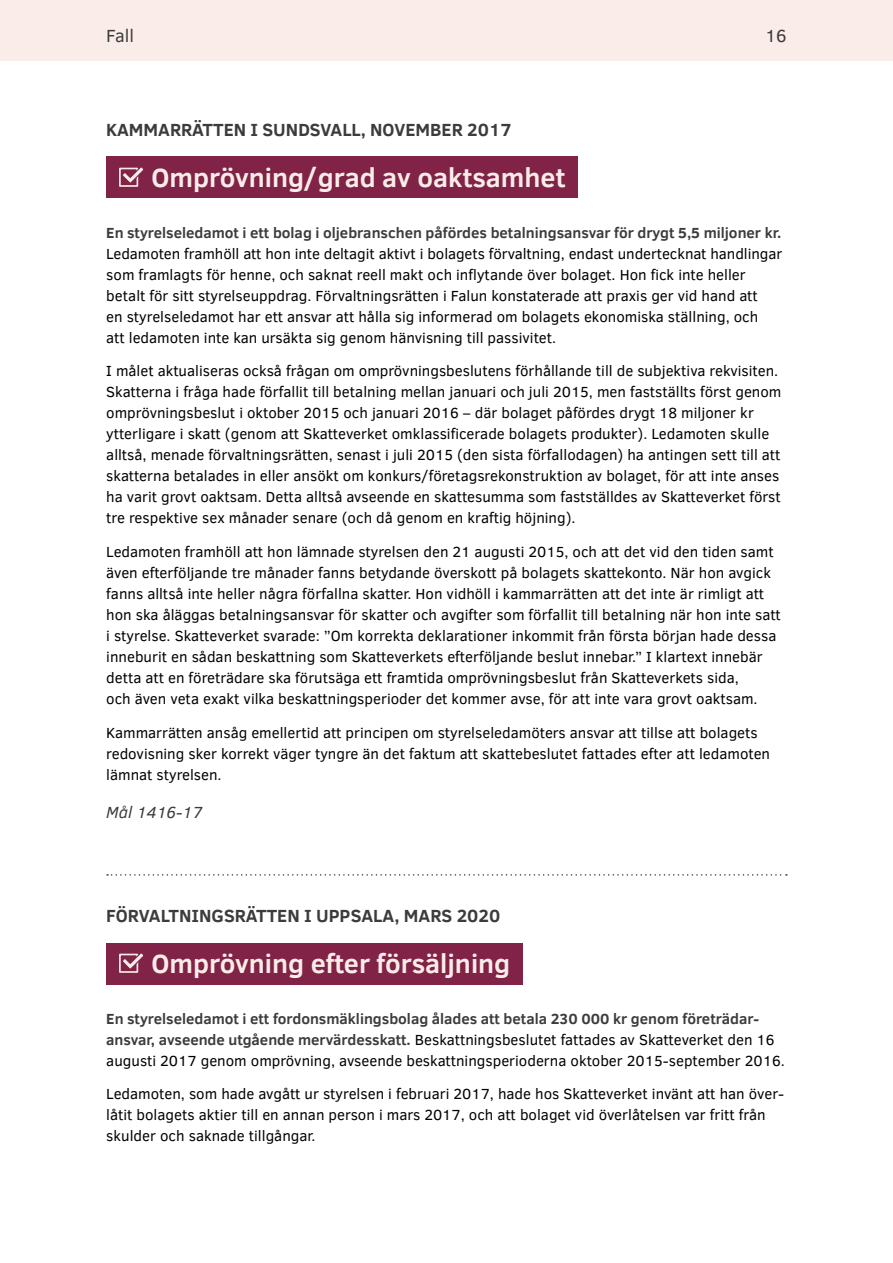
<style>
.page{position:relative;width:893px;height:1263px;background:#fff}
.page>*{position:absolute;margin:0;border:0;box-sizing:border-box;transform-origin:0 0}
.Rubrik_fall{font:700 27px "Clear Sans";color:#faede9}
.Överrubrik_fall{font:700 18px "Clear Sans";color:#3c3c3c}
.Överrubrik_fall_Stre{font:700 18px "Clear Sans";color:#3c3c3c}
.t1{font:18px "Clear Sans";color:#3c3c3c}
.Mål{font:italic 16.5px "Clear Sans";color:#3c3c3c}
.Brödtext{font:15px/21px "Clear Sans";color:#000}
.s1{font-weight:700;color:#3c3c3c}
</style>
<div class="page">
<div style="left:0;top:0;width:893px;height:61px;background:#faede9"></div>
<div style="left:106px;top:157px;width:472px;height:41px;background:#812247"></div>
<svg style="left:107px;top:874px;width:680px;height:2px"></svg>
<div style="left:106px;top:942px;width:417px;height:42px;background:#812247"></div>
<div style="left:119px;top:168px;width:19px;height:19px;border:2px solid #faede9"></div>
<svg style="left:120px;top:167px;width:24px;height:18px"></svg>
<div style="left:119px;top:954px;width:19px;height:19px;border:2px solid #faede9"></div>
<svg style="left:120px;top:953px;width:24px;height:18px"></svg>
<p class="t1" style="left:106px;top:24px;width:29px">Fall</p>
<p class="t1" style="left:765px;top:24px;width:23px">16</p>
<p class="Överrubrik_fall" style="left:106px;top:117px;width:407px">KAMMARRÄTTEN I SUNDSVALL, NOVEMBER 2017</p>
<p class="Rubrik_fall" style="left:152px;top:158px;width:415px">Omprövning/grad av oaktsamhet</p>
<p class="Brödtext" style="left:106px;top:222px;width:677px"><span class="s1">En styrelseledamot i ett bolag i oljebranschen påfördes betalningsansvar för drygt 5,5 miljoner kr.<br></span>Ledamoten framhöll att hon inte deltagit aktivt i bolagets förvaltning, endast undertecknat handlingar som framlagts för henne, och saknat reell makt och inflytande över bolaget. Hon fick inte heller betalt för sitt styrelseuppdrag. Förvaltningsrätten i Falun konstaterade att praxis ger vid hand att<br>en styrelseledamot har ett ansvar att hålla sig informerad om bolagets ekonomiska ställning, och<br>att ledamoten inte kan ursäkta sig genom hänvisning till passivitet.</p>
<p class="Brödtext" style="left:106px;top:361px;width:677px">I målet aktualiseras också frågan om omprövningsbeslutens förhållande till de subjektiva rekvisiten.<br>Skatterna i fråga hade förfallit till betalning mellan januari och juli 2015, men fastställts först genom omprövningsbeslut i oktober 2015 och januari 2016 – där bolaget påfördes drygt 18 miljoner kr ytterligare i skatt (genom att Skatteverket omklassificerade bolagets produkter). Ledamoten skulle alltså, menade förvaltningsrätten, senast i juli 2015 (den sista förfallodagen) ha antingen sett till att skatterna betalades in eller ansökt om konkurs/företagsrekonstruktion av bolaget, för att inte anses ha varit grovt oaktsam. Detta alltså avseende en skattesumma som fastställdes av Skatteverket först tre respektive sex månader senare (och då genom en kraftig höjning).</p>
<p class="Brödtext" style="left:106px;top:541px;width:676px">Ledamoten framhöll att hon lämnade styrelsen den 21 augusti 2015, och att det vid den tiden samt även efterföljande tre månader fanns betydande överskott på bolagets skattekonto. När hon avgick fanns alltså inte heller några förfallna skatter. Hon vidhöll i kammarrätten att det inte är rimligt att hon ska åläggas betalningsansvar för skatter och avgifter som förfallit till betalning när hon inte satt i styrelse. Skatteverket svarade: ”Om korrekta deklarationer inkommit från första början hade dessa inneburit en sådan beskattning som Skatteverkets efterföljande beslut innebar.” I klartext innebär detta att en företrädare ska förutsäga ett framtida omprövningsbeslut från Skatteverkets sida,<br>och även veta exakt vilka beskattningsperioder det kommer avse, för att inte vara grovt oaktsam.</p>
<p class="Brödtext" style="left:106px;top:722px;width:665px">Kammarrätten ansåg emellertid att principen om styrelseledamöters ansvar att tillse att bolagets redovisning sker korrekt väger tyngre än det faktum att skattebeslutet fattades efter att ledamoten lämnat styrelsen.</p>
<p class="Mål" style="left:106px;top:801px;width:98px">Mål 1416-17</p>
<p class="Överrubrik_fall_Stre" style="left:106px;top:903px;width:396px">FÖRVALTNINGSRÄTTEN I UPPSALA, MARS 2020</p>
<p class="Rubrik_fall" style="left:152px;top:944px;width:360px">Omprövning efter försäljning</p>
<p class="Brödtext" style="left:106px;top:1008px;width:680px"><span class="s1">En styrelseledamot i ett fordonsmäklingsbolag ålades att betala 230 000 kr genom företrädar&shy;ansvar, avseende utgående mervärdesskatt.</span> Beskattningsbeslutet fattades av Skatteverket den 16 augusti 2017 genom omprövning, avseende beskattningsperioderna oktober 2015-september 2016.</p>
<p class="Brödtext" style="left:106px;top:1083px;width:679px">Ledamoten, som hade avgått ur styrelsen i februari 2017, hade hos Skatteverket invänt att han över&shy;låtit bolagets aktier till en annan person i mars 2017, och att bolaget vid överlåtelsen var fritt från skulder och saknade tillgångar.</p>
</div>
